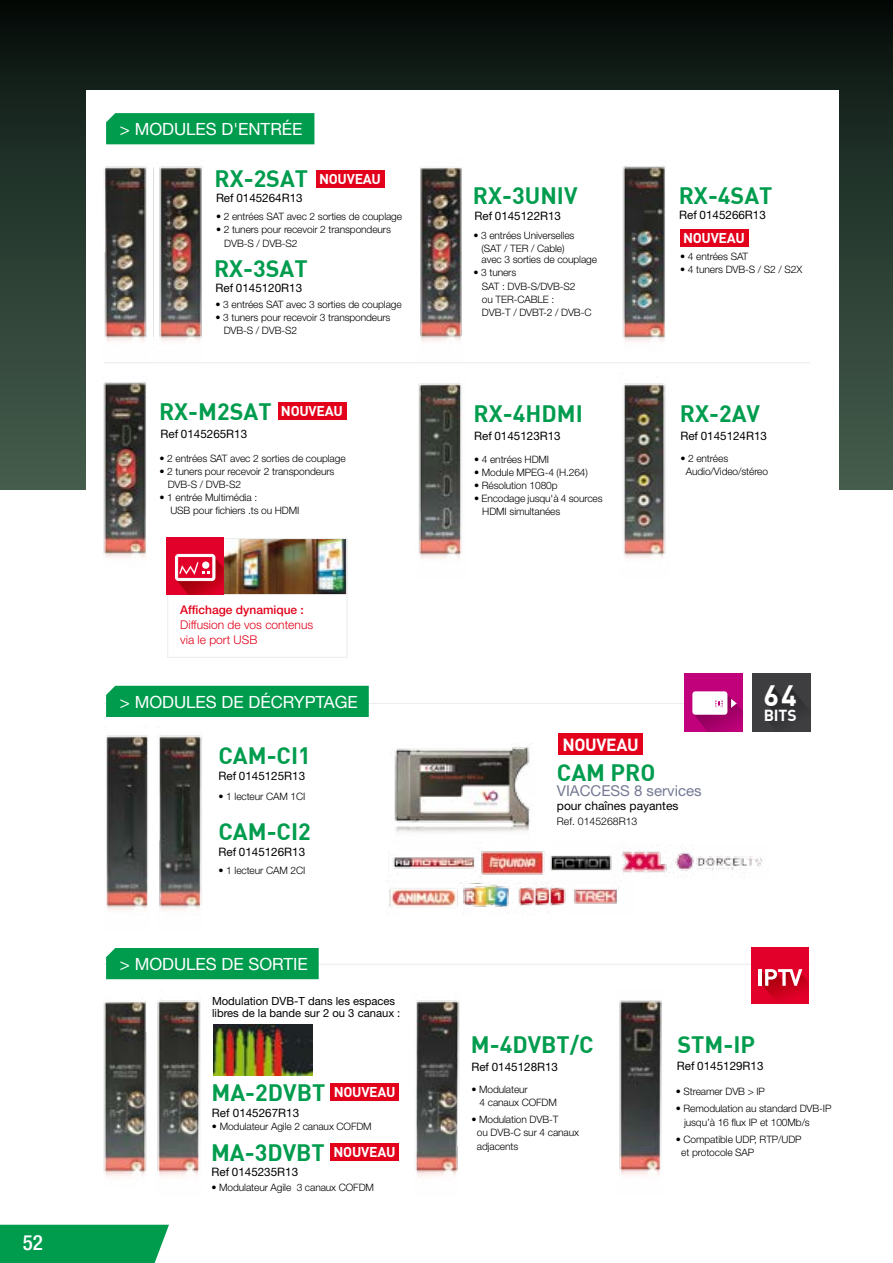
<style>
.page{position:relative;width:893px;height:1263px;background:#fff}
.page>*{position:absolute;margin:0;border:0;box-sizing:border-box;transform-origin:0 0}
.t1{font:28.8px "DINBOLD Bold";color:#fff}
.t2{font:23.25px "DIN Bold";color:#009c4e}
.t3{font:500 condensed 21px "Helvetica Neue";color:#fff}
.t4{font:700 17.4px "DIN";letter-spacing:-.02em;color:#fff}
._02_ss_titre_bandeau{font:16.8px "Helvetica Neue";color:#fff}
.t5{font:15.75px "DINBOLD Bold";color:#fff}
.t6{font:15px "Helvetica Neue";color:#757994}
.t7{font:700 14.1px "DIN";letter-spacing:-.02em;color:#fff}
.t8{font:300 12px "Helvetica Neue";color:#e2001a}
.t9{font:500 12px "Helvetica Neue";color:#e2001a}
._04_description_fr{font:12px "Helvetica Neue";color:#000}
.Option{font:11.7px "Helvetica Neue";color:#000}
._01-Ligne{font:11.25px/12px "Helvetica Neue";color:#000}
._04_description_fr-2{font:300 10.5px "Helvetica Neue";color:#000}
.t10{font:300 10.2px/13px "Helvetica Neue";letter-spacing:-.01em;color:#000}
</style>
<div class="page">
<div style="left:0;top:0;width:893px;height:489px;background:linear-gradient(to bottom,#08120e,#486150)"></div>
<div style="left:0;top:1225px;width:169px;height:38px;background:#009c4e"></div>
<div style="left:86px;top:90px;width:753px;height:668px;background:#fff"></div>
<img style="left:159px;top:166px;width:43px;height:176px">
<img style="left:623px;top:383px;width:43px;height:175px">
<img style="left:619px;top:1000px;width:43px;height:175px">
<img style="left:420px;top:167px;width:42px;height:175px">
<img style="left:415px;top:1000px;width:45px;height:177px">
<img style="left:157px;top:1000px;width:44px;height:176px">
<img style="left:106px;top:735px;width:42px;height:176px">
<img style="left:159px;top:735px;width:43px;height:175px">
<hr style="left:104px;top:362px;width:706px;height:1px;background:#eceded">
<hr style="left:104px;top:964px;width:706px;height:1px;background:#eceded">
<hr style="left:104px;top:703px;width:629px;height:1px;background:#eceded">
<div style="left:106px;top:113px;width:208px;height:31px;background:#009c4e"></div>
<div style="left:106px;top:948px;width:213px;height:31px;background:#009c4e"></div>
<div style="left:106px;top:686px;width:263px;height:31px;background:#009c4e"></div>
<img style="left:104px;top:166px;width:43px;height:175px">
<img style="left:418px;top:383px;width:44px;height:175px">
<img style="left:103px;top:382px;width:43px;height:176px">
<img style="left:622px;top:166px;width:43px;height:176px">
<div style="left:316px;top:170px;width:69px;height:18px;background:#e2001a"></div>
<div style="left:278px;top:402px;width:69px;height:18px;background:#e2001a"></div>
<div style="left:330px;top:1083px;width:69px;height:18px;background:#e2001a"></div>
<div style="left:330px;top:1143px;width:69px;height:18px;background:#e2001a"></div>
<div style="left:680px;top:229px;width:69px;height:18px;background:#e2001a"></div>
<img style="left:392px;top:851px;width:219px;height:27px">
<img style="left:389px;top:881px;width:232px;height:27px">
<img style="left:611px;top:845px;width:152px;height:31px">
<img style="left:394px;top:743px;width:138px;height:90px">
<img style="left:103px;top:1002px;width:44px;height:175px">
<div style="left:558px;top:733px;width:85px;height:22px;background:#e2001a"></div>
<img style="left:223px;top:540px;width:122px;height:53px">
<div style="left:195px;top:538px;width:152px;height:57px;border:1px solid #eceded"></div>
<div style="left:167px;top:538px;width:181px;height:120px;border:1px solid #eceded"></div>
<div style="left:166px;top:537px;width:57px;height:58px;background:#e2002b"></div>
<svg style="left:175px;top:554px;width:48px;height:41px"></svg>
<div style="left:751px;top:947px;width:58px;height:57px;background:#e2002b"></div>
<hr style="left:758px;top:969px;width:4px;height:17px;background:#fff">
<svg style="left:762px;top:969px;width:47px;height:31px"></svg>
<img style="left:213px;top:1025px;width:100px;height:50px">
<div style="left:684px;top:673px;width:59px;height:59px;background:#c1007b"></div>
<div style="left:692px;top:691px;width:35px;height:24px;background:#fff;border-radius:3px"></div>
<svg style="left:693px;top:693px;width:50px;height:39px"></svg>
<div style="left:752px;top:673px;width:58px;height:59px;background:#3e3d40"></div>
<svg style="left:766px;top:688px;width:37px;height:35px"></svg>
<h3 class="t3" style="left:23px;top:1230px;width:22px">52</h3>
<p class="_02_ss_titre_bandeau" style="left:120px;top:119px;width:184px">&gt; MODULES D'ENTRÉE</p>
<p class="t2" style="left:214px;top:163px;width:95px">RX-2SAT</p>
<p class="Option" style="left:216px;top:191px;width:88px">Ref 0145264R13</p>
<p class="t10" style="left:216px;top:210px;width:188px">• 2 entrées SAT avec 2 sorties de couplage</p>
<p class="t10" style="left:216px;top:223px;width:176px">• 2 tuners pour recevoir 2 transpondeurs</p>
<p class="t10" style="left:224px;top:236px;width:75px">DVB-S / DVB-S2</p>
<p class="t7" style="left:319px;top:170px;width:63px">NOUVEAU</p>
<p class="t2" style="left:214px;top:254px;width:95px">RX-3SAT</p>
<p class="Option" style="left:216px;top:280px;width:88px">Ref 0145120R13</p>
<p class="t10" style="left:216px;top:297px;width:188px">• 3 entrées SAT avec 3 sorties de couplage</p>
<p class="t10" style="left:216px;top:310px;width:176px">• 3 tuners pour recevoir 3 transpondeurs</p>
<p class="t10" style="left:224px;top:323px;width:75px">DVB-S / DVB-S2</p>
<p class="t2" style="left:473px;top:180px;width:106px">RX-3UNIV</p>
<p class="Option" style="left:474px;top:208px;width:88px">Ref 0145122R13</p>
<p class="t10" style="left:473px;top:228px;width:103px">• 3 entrées Universelles</p>
<p class="t10" style="left:482px;top:242px;width:117px;line-height:11.7px">(SAT / TER / Cable)<br>avec 3 sorties de couplage</p>
<p class="t10" style="left:473px;top:266px;width:44px">• 3 tuners</p>
<p class="t10" style="left:482px;top:279px;width:95px">SAT : DVB-S/DVB-S2</p>
<p class="t10" style="left:482px;top:292px;width:74px">ou TER-CABLE :</p>
<p class="t10" style="left:482px;top:305px;width:111px">DVB-T / DVBT-2 / DVB-C</p>
<p class="t2" style="left:679px;top:180px;width:95px">RX-4SAT</p>
<p class="Option" style="left:679px;top:208px;width:88px">Ref 0145266R13</p>
<p class="t7" style="left:683px;top:229px;width:63px">NOUVEAU</p>
<p class="t10" style="left:680px;top:250px;width:70px">• 4 entrées SAT</p>
<p class="t10" style="left:680px;top:263px;width:124px">• 4 tuners DVB-S / S2 / S2X</p>
<p class="t2" style="left:159px;top:396px;width:114px">RX-M2SAT</p>
<p class="t2" style="left:680px;top:399px;width:82px">RX-2AV</p>
<p class="t2" style="left:474px;top:398px;width:111px">RX-4HDMI</p>
<p class="Option" style="left:474px;top:428px;width:88px">Ref 0145123R13</p>
<p class="t10" style="left:474px;top:452px;width:77px">• 4 entrées HDMI</p>
<p class="t10" style="left:474px;top:466px;width:115px">• Module MPEG-4 (H.264)</p>
<p class="t10" style="left:474px;top:479px;width:85px">• Résolution 1080p</p>
<p class="t10" style="left:482px;top:492px;width:122px;text-indent:-8px">• Encodage jusqu'à 4 sources<br>HDMI simultanées</p>
<p class="t7" style="left:281px;top:402px;width:63px">NOUVEAU</p>
<p class="Option" style="left:161px;top:426px;width:88px">Ref 0145265R13</p>
<p class="Option" style="left:680px;top:429px;width:88px">Ref 0145124R13</p>
<p class="t10" style="left:159px;top:451px;width:188px">• 2 entrées SAT avec 2 sorties de couplage</p>
<p class="t10" style="left:159px;top:464px;width:176px">• 2 tuners pour recevoir 2 transpondeurs</p>
<p class="t10" style="left:168px;top:477px;width:75px">DVB-S / DVB-S2</p>
<p class="t10" style="left:159px;top:491px;width:99px">• 1 entrée Multimédia :</p>
<p class="t10" style="left:170px;top:504px;width:131px">USB pour fichiers .ts ou HDMI</p>
<p class="t10" style="left:680px;top:452px;width:49px">• 2 entrées</p>
<p class="t10" style="left:686px;top:465px;width:84px">Audio/Video/stéreo</p>
<p class="t9" style="left:180px;top:602px;width:125px">Affichage dynamique :</p>
<p class="t8" style="left:180px;top:617px;width:134px">Diffusion de vos contenus</p>
<p class="t8" style="left:180px;top:632px;width:79px">via le port USB</p>
<p class="_02_ss_titre_bandeau" style="left:120px;top:692px;width:239px">&gt; MODULES DE DÉCRYPTAGE</p>
<p class="t2" style="left:219px;top:740px;width:94px">CAM-CI1</p>
<p class="Option" style="left:219px;top:768px;width:88px">Ref 0145125R13</p>
<p class="t10" style="left:219px;top:789px;width:88px">• 1 lecteur CAM 1CI</p>
<p class="t2" style="left:219px;top:816px;width:94px">CAM-CI2</p>
<p class="Option" style="left:219px;top:845px;width:88px">Ref 0145126R13</p>
<p class="t10" style="left:219px;top:864px;width:88px">• 1 lecteur CAM 2CI</p>
<p class="_02_ss_titre_bandeau" style="left:120px;top:954px;width:189px">&gt; MODULES DE SORTIE</p>
<p class="_01-Ligne" style="left:212px;top:995px;width:190px">Modulation DVB-T dans les espaces libres de la bande sur 2 ou 3 canaux :</p>
<p class="t2" style="left:211px;top:1077px;width:115px">MA-2DVBT</p>
<p class="Option" style="left:212px;top:1106px;width:89px">Ref 0145267R13</p>
<p class="t7" style="left:334px;top:1083px;width:63px">NOUVEAU</p>
<p class="t10" style="left:212px;top:1119px;width:161px">• Modulateur Agile 2 canaux COFDM</p>
<p class="t2" style="left:211px;top:1137px;width:115px">MA-3DVBT</p>
<p class="Option" style="left:211px;top:1165px;width:88px">Ref 0145235R13</p>
<p class="t7" style="left:334px;top:1143px;width:63px">NOUVEAU</p>
<p class="t10" style="left:211px;top:1180px;width:164px">• Modulateur Agile 3 canaux COFDM</p>
<p class="t4" style="left:562px;top:733px;width:78px">NOUVEAU</p>
<p class="t2" style="left:557px;top:757px;width:100px">CAM PRO</p>
<p class="t6" style="left:557px;top:781px;width:146px">VIACCESS 8 services</p>
<p class="_04_description_fr" style="left:557px;top:798px;width:123px">pour chaînes payantes</p>
<p class="_04_description_fr-2" style="left:557px;top:815px;width:82px">Ref. 0145268R13</p>
<p class="t1" style="left:764px;top:677px;width:35px">64</p>
<p class="t5" style="left:764px;top:705px;width:34px">BITS</p>
<p class="t2" style="left:471px;top:1029px;width:124px">M-4DVBT/C</p>
<p class="t2" style="left:677px;top:1029px;width:79px">STM-IP</p>
<p class="Option" style="left:471px;top:1059px;width:88px">Ref 0145128R13</p>
<p class="t10" style="left:480px;top:1082px;width:79px;text-indent:-8px">• Modulateur<br>4 canaux COFDM</p>
<p class="t10" style="left:477px;top:1113px;width:104px;text-indent:-5px">• Modulation DVB-T<br>ou DVB-C sur 4 canaux adjacents</p>
<p class="Option" style="left:677px;top:1058px;width:88px">Ref 0145129R13</p>
<p class="t10" style="left:676px;top:1085px;width:91px">• Streamer DVB &gt; IP</p>
<p class="t10" style="left:676px;top:1102px;width:157px">• Remodulation au standard DVB-IP</p>
<p class="t10" style="left:684px;top:1115px;width:127px">jusqu’à 16 flux IP et 100Mb/s</p>
<p class="t10" style="left:676px;top:1132px;width:127px">• Compatible UDP, RTP/UDP</p>
<p class="t10" style="left:681px;top:1145px;width:75px">et protocole SAP</p>
</div>
